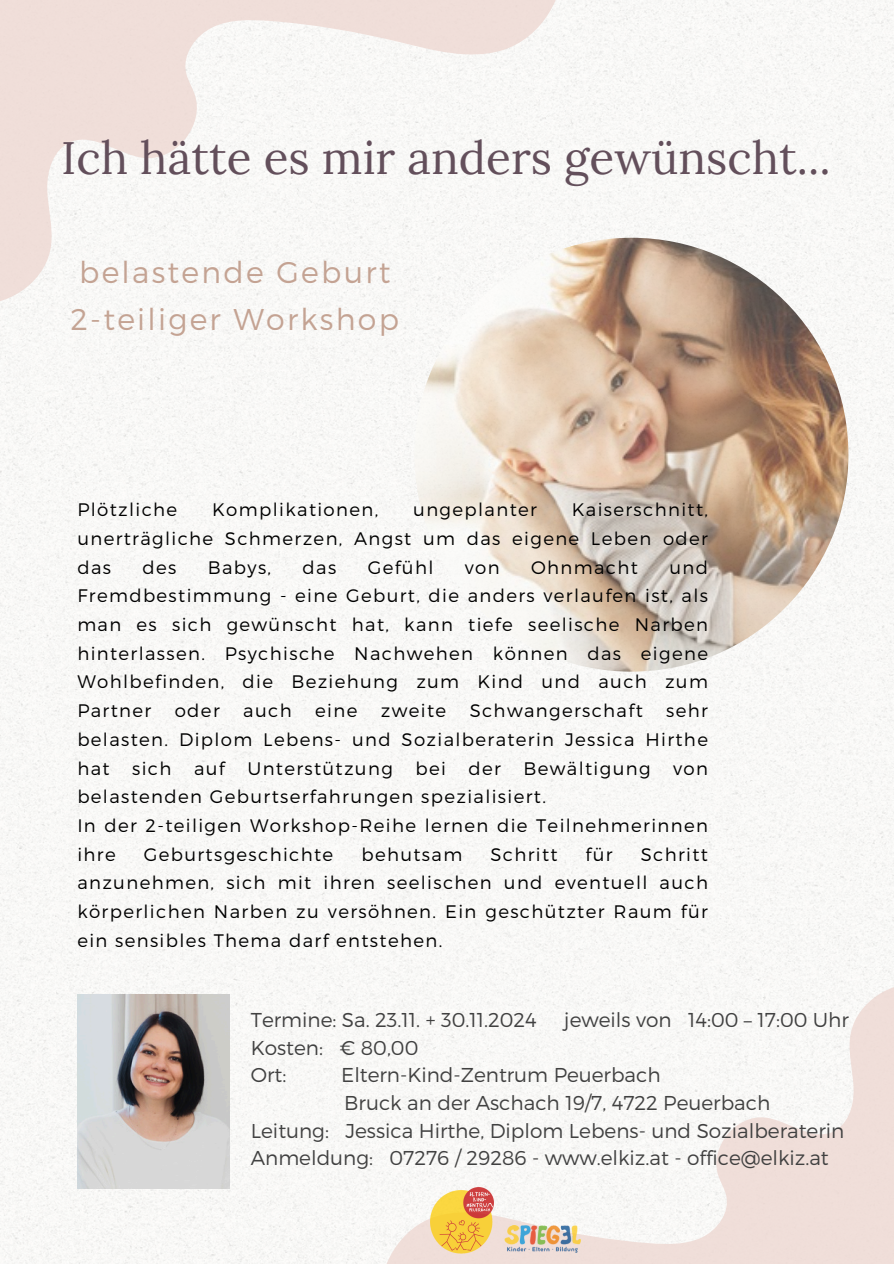
<style>
.page{position:relative;width:894px;height:1264px;background:#fff}
.page>*{position:absolute;margin:0;border:0;box-sizing:border-box;transform-origin:0 0}
.t1{font:45.75px "Lora";color:#634f5b}
.t2{font:300 30px/47.2px "Montserrat";letter-spacing:.075em;color:#c4a393}
.t3{font:300 20.1px "Montserrat";color:#414141}
.t4{font:300 18.15px/28.7px "Montserrat";letter-spacing:.075em;color:#000;text-align:justify}
</style>
<div class="page">
<div style="left:0;top:0;width:893px;height:1263px;background:#f8f8f6"></div>
<svg style="left:0;top:0;width:564px;height:305px;fill:#f7f6f5"></svg>
<svg style="left:378px;top:982px;width:515px;height:281px;fill:#f7f7f5"></svg>
<img style="left:77px;top:994px;width:152px;height:194px">
<img style="left:414px;top:238px;width:434px;height:433px;border-radius:50%">
<img style="left:430px;top:1187px;width:63px;height:65px">
<img style="left:504px;top:1225px;width:76px;height:27px">
<p class="t1" style="left:61px;top:128px;width:770px">Ich hätte es mir anders gewünscht...</p>
<p class="t2" style="left:71px;top:247px;width:330px">belastende Geburt<br>2-teiliger Workshop</p>
<h1 class="t4" style="left:77px;top:494px;width:632px;text-indent:494px">Kaiserschnitt, unerträgliche Schmerzen, Angst um das eigene Leben oder das</h1>
<h1 class="t4" style="left:77px;top:494px;width:101px">Plötzliche</h1>
<h1 class="t4" style="left:212px;top:494px;width:167px">Komplikationen,</h1>
<h1 class="t4" style="left:413px;top:494px;width:125px">ungeplanter</h1>
<h1 class="t4" style="left:142px;top:552px;width:35px">des</h1>
<h1 class="t4" style="left:208px;top:552px;width:65px">Babys,</h1>
<h1 class="t4" style="left:302px;top:552px;width:35px">das</h1>
<h1 class="t4" style="left:367px;top:552px;width:67px">Gefühl</h1>
<h1 class="t4" style="left:464px;top:552px;width:36px">von</h1>
<h1 class="t4" style="left:531px;top:552px;width:108px">Ohnmacht</h1>
<h1 class="t4" style="left:77px;top:552px;width:632px;text-indent:592px">und Fremdbestimmung - eine Geburt, die anders verlaufen ist, als man es sich gewünscht hat, kann tiefe seelische Narben hinterlassen. Psychische Nachwehen können das eigene Wohlbefinden, die Beziehung zum Kind und auch zum Partner</h1>
<h1 class="t4" style="left:175px;top:695px;width:46px">oder</h1>
<h1 class="t4" style="left:243px;top:695px;width:50px">auch</h1>
<h1 class="t4" style="left:315px;top:695px;width:44px">eine</h1>
<h1 class="t4" style="left:381px;top:695px;width:67px">zweite</h1>
<h1 class="t4" style="left:469px;top:695px;width:174px">Schwangerschaft</h1>
<h1 class="t4" style="left:77px;top:695px;width:632px;text-indent:588px">sehr belasten. Diplom Lebens- und Sozialberaterin Jessica Hirthe hat sich auf Unterstützung bei der Bewältigung von belastenden Geburtserfahrungen spezialisiert.</h1>
<p class="t4" style="left:77px;top:810px;width:632px">In der 2-teiligen Workshop-Reihe lernen die Teilnehmerinnen ihre</p>
<p class="t4" style="left:144px;top:838px;width:191px">Geburtsgeschichte</p>
<p class="t4" style="left:361px;top:838px;width:102px">behutsam</p>
<p class="t4" style="left:490px;top:838px;width:69px">Schritt</p>
<p class="t4" style="left:585px;top:838px;width:29px">für</p>
<p class="t4" style="left:77px;top:838px;width:632px;text-indent:563px">Schritt anzunehmen, sich mit ihren seelischen und eventuell auch körperlichen Narben zu versöhnen. Ein geschützter Raum für ein sensibles Thema darf entstehen.</p>
<h2 class="t3" style="left:251px;top:1006px;width:287px">Termine: Sa. 23.11. + 30.11.2024</h2>
<h2 class="t3" style="left:564px;top:1006px;width:286px">jeweils von 14:00 – 17:00 Uhr</h2>
<p class="t3" style="left:251px;top:1034px;width:169px">Kosten: € 80,00</p>
<p class="t3" style="left:251px;top:1061px;width:37px">Ort:</p>
<p class="t3" style="left:341px;top:1061px;width:321px">Eltern-Kind-Zentrum Peuerbach</p>
<p class="t3" style="left:344px;top:1089px;width:427px">Bruck an der Aschach 19/7, 4722 Peuerbach</p>
<p class="t3" style="left:251px;top:1117px;width:594px">Leitung: Jessica Hirthe, Diplom Lebens- und Sozialberaterin</p>
<p class="t3" style="left:251px;top:1144px;width:579px">Anmeldung: 07276 / 29286 - www.elkiz.at - office@elkiz.at</p>
</div>
